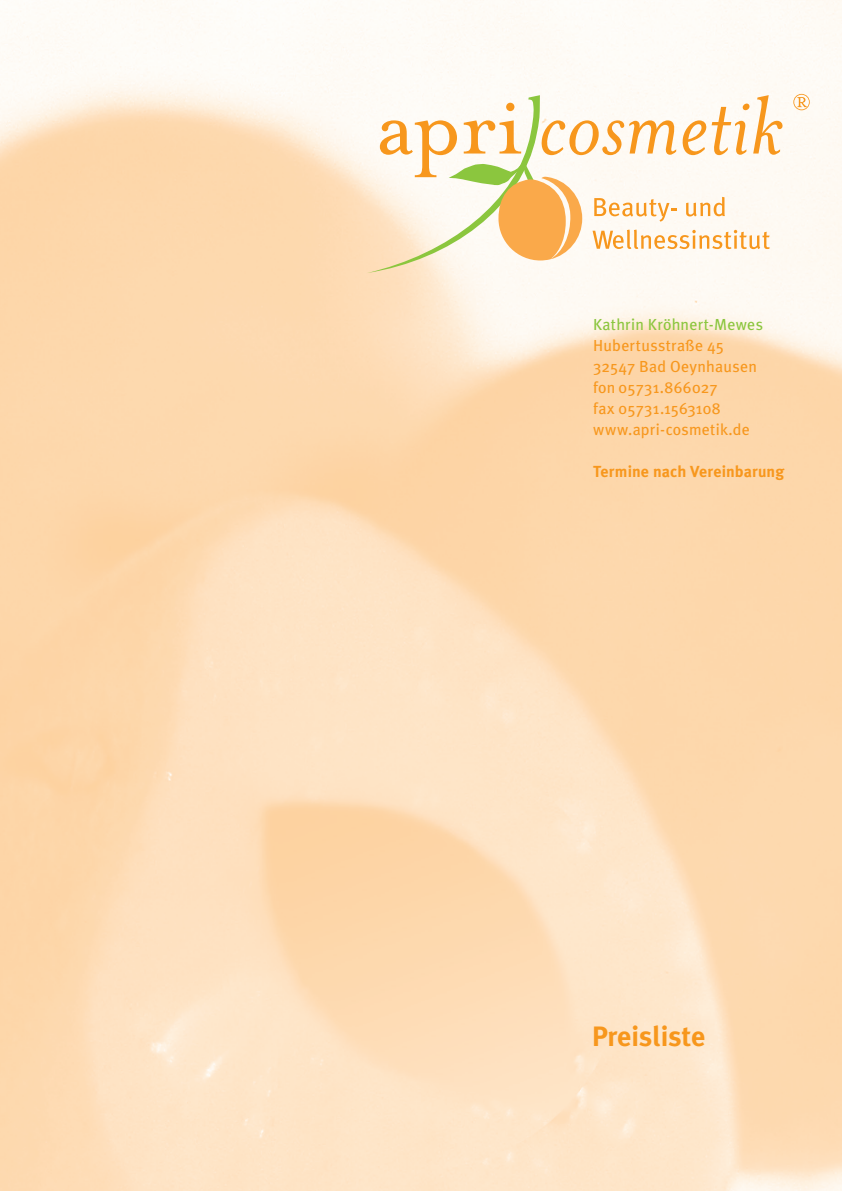
<style>
.page{position:relative;width:842px;height:1191px;background:#fff}
.page>*{position:absolute;margin:0;border:0;box-sizing:border-box;transform-origin:0 0}
.t1{font:700 28px "Meta Plus";color:#f7971d}
.t2{font:16px/21px "Meta Plus";letter-spacing:.015em;color:#f7971d}
.t3{font:700 16px "Meta Plus";letter-spacing:.005em;color:#f7971d}
.t4{font:16px "Meta Plus";letter-spacing:.015em;color:#8bc63e}
</style>
<div class="page">
<svg style="left:793px;top:94px;width:17px;height:16px"></svg>
<svg style="left:367px;top:95px;width:416px;height:178px"></svg>
<p class="t4" style="left:593px;top:315px;width:171px">Kathrin Kröhnert-Mewes</p>
<p class="t2" style="left:593px;top:335px;width:165px">Hubertusstraße 45<br>32547 Bad Oeynhausen fon 05731.866027<br>fax 05731.1563108 www.apri-cosmetik.de</p>
<p class="t3" style="left:593px;top:462px;width:193px">Termine nach Vereinbarung</p>
<h1 class="t1" style="left:592px;top:1020px;width:115px">Preisliste</h1>
</div>
